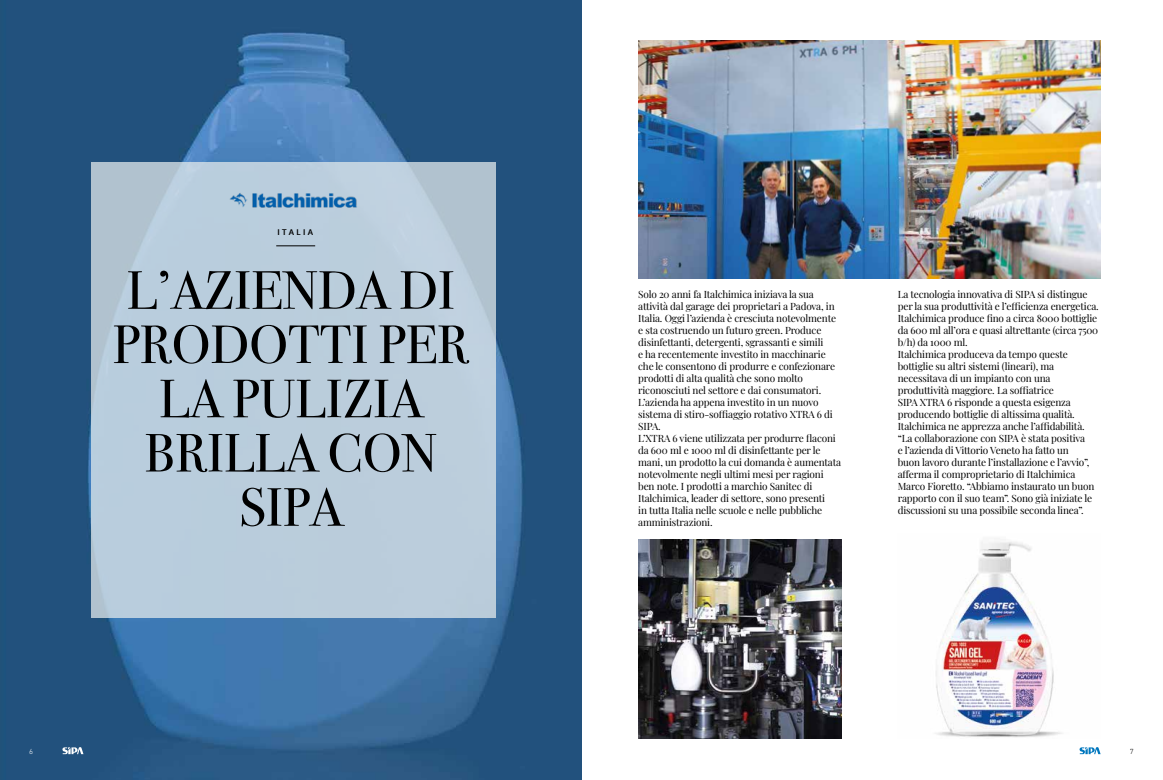
<style>
.page{position:relative;width:1163px;height:780px;background:#fff}
.page>*{position:absolute;margin:0;border:0;box-sizing:border-box;transform-origin:0 0}
.t1{font:54px/54.2px "Bodoni Svty Two ITCTT";color:#000;text-align:center}
.t2{font:10px/12px "Playfair Display";letter-spacing:-.015em;color:#000}
.t3{font:700 8px "Oxygen";letter-spacing:.3em;color:#000}
.t4{font:300 7.5px "DIN Next LT Pro";color:#fff}
.t5{font:300 7.5px "DIN Next LT Pro";color:#000}
</style>
<div class="page">
<img style="left:0;top:0;width:581px;height:780px">
<img style="left:935px;top:541px;width:127px;height:196px">
<img style="left:638px;top:41px;width:462px;height:237px">
<img style="left:638px;top:539px;width:202px;height:199px">
<div style="left:91px;top:162px;width:404px;height:455px;background:linear-gradient(to right,#b7cbdb,#bccddc)"></div>
<hr style="left:276px;top:245px;width:39px;height:1px;background:#000">
<img style="left:224px;top:183px;width:138px;height:33px">
<svg style="left:1079px;top:747px;width:21px;height:7px"></svg>
<svg style="left:61px;top:746px;width:22px;height:8px"></svg>
<p class="t3" style="left:277px;top:227px;width:37px">ITALIA</p>
<h1 class="t1" style="left:113px;top:257px;width:358px">L’AZIENDA DI<br>PRODOTTI PER<br>LA PULIZIA<br>BRILLA CON<br>SIPA</h1>
<p class="t2" style="left:638px;top:287px;width:204px">Solo 20 anni fa Italchimica iniziava la sua attività dal garage dei proprietari a Padova, in Italia. Oggi l’azienda è cresciuta notevolmente e sta costruendo un futuro green. Produce disinfettanti, detergenti, sgrassanti e simili<br>e ha recentemente investito in macchinarie che le consentono di produrre e confezionare prodotti di alta qualità che sono molto riconosciuti nel settore e dai consumatori.<br>L’azienda ha appena investito in un nuovo sistema di stiro-soffiaggio rotativo XTRA 6 di SIPA.<br>L’XTRA 6 viene utilizzata per produrre flaconi da 600 ml e 1000 ml di disinfettante per le mani, un prodotto la cui domanda è aumentata notevolmente negli ultimi mesi per ragioni ben note. I prodotti a marchio Sanitec di Italchimica, leader di settore, sono presenti<br>in tutta Italia nelle scuole e nelle pubbliche amministrazioni.</p>
<p class="t2" style="left:897px;top:287px;width:202px">La tecnologia innovativa di SIPA si distingue per la sua produttività e l’efficienza energetica.<br>Italchimica produce fino a circa 8000 bottiglie da 600 ml all’ora e quasi altrettante (circa 7500 b/h) da 1000 ml.<br>Italchimica produceva da tempo queste bottiglie su altri sistemi (lineari), ma necessitava di un impianto con una produttività maggiore. La soffiatrice<br>SIPA XTRA 6 risponde a questa esigenza producendo bottiglie di altissima qualità.<br>Italchimica ne apprezza anche l’affidabilità. “La collaborazione con SIPA è stata positiva<br>e l’azienda di Vittorio Veneto ha fatto un<br>buon lavoro durante l’installazione e l’avvio”, afferma il comproprietario di Italchimica Marco Fioretto. “Abbiamo instaurato un buon rapporto con il suo team”. Sono già iniziate le discussioni su una possibile seconda linea”.</p>
<p class="t4" style="left:29px;top:747px;width:5px">6</p>
<p class="t5" style="left:1129px;top:747px;width:5px">7</p>
</div>
